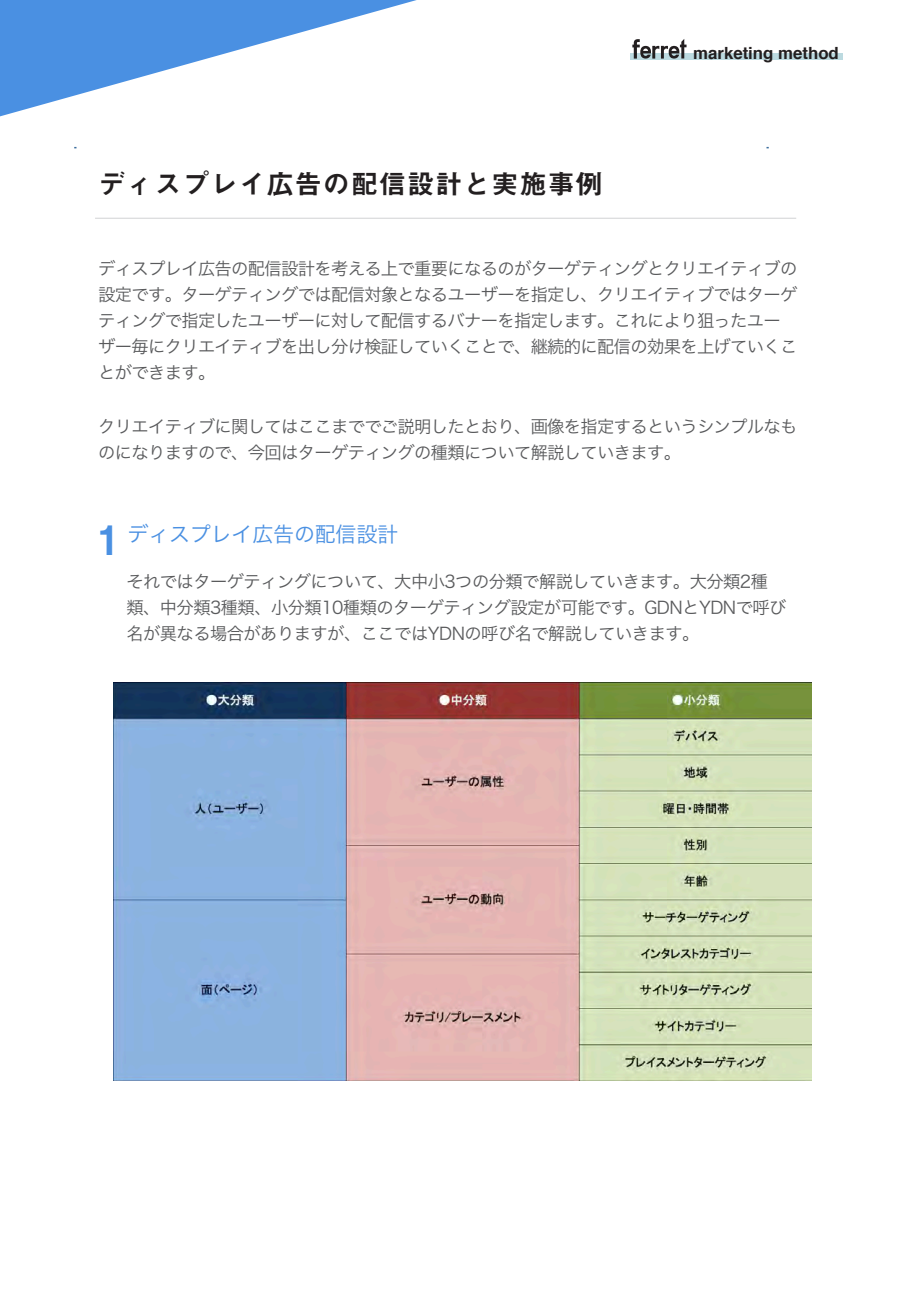
<style>
.page{position:relative;width:919px;height:1289px;background:#fff}
.page>*{position:absolute;margin:0;border:0;box-sizing:border-box;transform-origin:0 0}
.t1{font:700 42px "Helvetica";color:#4a90e2;scale:.9 1}
.t2{font:27px "Midashi Go Pr 6 N MB31";letter-spacing:.04em;color:#231f20}
.t3{font:21px "Hira Kaku Pro N W3";letter-spacing:-.01em;color:#4a90e2}
.t4{font:17.25px/26px "Hira Kaku Pro W3";letter-spacing:-.04em;color:#595a5c}
.t5{font:700 16.8px "Helvetica";color:#231f20}
</style>
<div class="page">
<svg style="left:0;top:0;width:417px;height:116px"></svg>
<div style="left:630px;top:53px;width:213px;height:7px;background:#bcdae0"></div>
<svg style="left:632px;top:39px;width:54px;height:20px"></svg>
<hr style="left:95px;top:218px;width:701px;height:1px;background:#d1d2d4">
<img style="left:113px;top:682px;width:698px;height:398px">
<h2 class="t2" style="left:98px;top:163px;width:506px">ディスプレイ広告の配信設計と実施事例</h2>
<p class="t5" style="left:693px;top:39px;width:147px">marketing method</p>
<p class="t4" style="left:98px;top:255px;width:700px">ディスプレイ広告の配信設計を考える上で重要になるのがターゲティングとクリエイティブの設定です。ターゲティングでは配信対象となるユーザーを指定し、クリエイティブではターゲティングで指定したユーザーに対して配信するバナーを指定します。これにより狙ったユーザー毎にクリエイティブを出し分け検証していくことで、継続的に配信の効果を上げていくことができます。</p>
<p class="t4" style="left:98px;top:412px;width:700px">クリエイティブに関してはここまででご説明したとおり、画像を指定するというシンプルなものになりますので、今回はターゲティングの種類について解説していきます。</p>
<h1 class="t1" style="left:98px;top:506px;width:25px">1</h1>
<p class="t3" style="left:127px;top:515px;width:272px">ディスプレイ広告の配信設計</p>
<p class="t4" style="left:126px;top:567px;width:661px">それではターゲティングについて、大中小3つの分類で解説していきます。大分類2種類、中分類3種類、小分類10種類のターゲティング設定が可能です。GDNとYDNで呼び名が異なる場合がありますが、ここではYDNの呼び名で解説していきます。</p>
</div>
